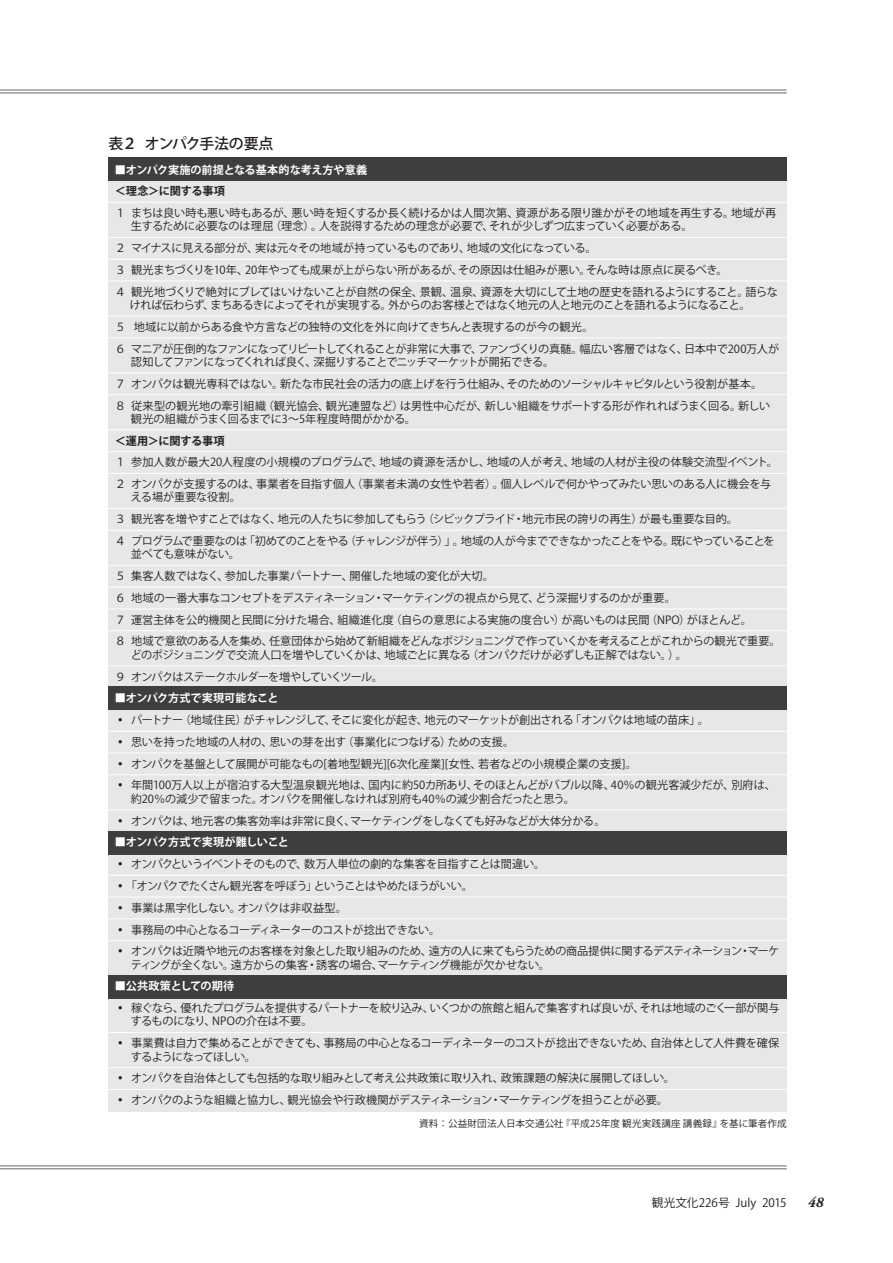
<style>
.page{position:relative;width:893px;height:1263px;background:#fff}
.page>*{position:absolute;margin:0;border:0;box-sizing:border-box;transform-origin:0 0}
.t1{font:500 14.85px "Koz Go Pro";letter-spacing:-.07em;color:#231f20}
.t2{font:italic 700 14.85px "Adobe Garamond Pro";color:#231f20}
.t3{font:11.7px "Koz Go Pro";letter-spacing:.005em;color:#231f20}
.t4{font:11.1px/21.8px "Koz Go Pro";letter-spacing:-.03em;color:#231f20}
.t5{font:11.1px/21.8px "Koz Go Pro";letter-spacing:-.01em;color:#231f20}
.t6{font:11.1px/21.8px "Koz Go Pro";letter-spacing:-.05em;color:#231f20}
.t7{font:700 11.1px "Koz Go Pro";letter-spacing:-.015em;color:#fff}
.t8{font:700 11.1px "Koz Go Pro";letter-spacing:-.01em;color:#231f20}
.t9{font:700 11.1px "Koz Go Pro";letter-spacing:.01em;color:#fff}
.t10{font:9.6px "Koz Go Pro";letter-spacing:.015em;color:#231f20}
</style>
<div class="page">
<hr style="left:0;top:89px;width:787px;height:2px;background:#939598">
<hr style="left:0;top:92px;width:787px;height:2px;background:#939598">
<hr style="left:0;top:1165px;width:787px;height:1px;background:#939598">
<hr style="left:0;top:1168px;width:787px;height:1px;background:#939598">
<div style="left:108px;top:157px;width:679px;height:955px;background:#e6e7e9"></div>
<div style="left:108px;top:157px;width:679px;height:24px;background:#3e3e3f"></div>
<div style="left:108px;top:687px;width:679px;height:23px;background:#3e3e3f"></div>
<div style="left:108px;top:831px;width:679px;height:24px;background:#3e3e3f"></div>
<div style="left:108px;top:975px;width:679px;height:23px;background:#3e3e3f"></div>
<hr style="left:108px;top:202px;width:679px;height:1px;background:#fff">
<hr style="left:108px;top:237px;width:679px;height:1px;background:#fff">
<hr style="left:108px;top:259px;width:679px;height:1px;background:#fff">
<hr style="left:108px;top:281px;width:679px;height:1px;background:#fff">
<hr style="left:108px;top:316px;width:679px;height:1px;background:#fff">
<hr style="left:108px;top:338px;width:679px;height:1px;background:#fff">
<hr style="left:108px;top:373px;width:679px;height:1px;background:#fff">
<hr style="left:108px;top:394px;width:679px;height:1px;background:#fff">
<hr style="left:108px;top:429px;width:679px;height:1px;background:#fff">
<hr style="left:108px;top:451px;width:679px;height:1px;background:#fff">
<hr style="left:108px;top:473px;width:679px;height:1px;background:#fff">
<hr style="left:108px;top:508px;width:679px;height:1px;background:#fff">
<hr style="left:108px;top:530px;width:679px;height:1px;background:#fff">
<hr style="left:108px;top:565px;width:679px;height:1px;background:#fff">
<hr style="left:108px;top:587px;width:679px;height:1px;background:#fff">
<hr style="left:108px;top:609px;width:679px;height:1px;background:#fff">
<hr style="left:108px;top:630px;width:679px;height:1px;background:#fff">
<hr style="left:108px;top:665px;width:679px;height:1px;background:#fff">
<hr style="left:108px;top:731px;width:679px;height:1px;background:#fff">
<hr style="left:108px;top:753px;width:679px;height:1px;background:#fff">
<hr style="left:108px;top:774px;width:679px;height:1px;background:#fff">
<hr style="left:108px;top:809px;width:679px;height:1px;background:#fff">
<hr style="left:108px;top:875px;width:679px;height:1px;background:#fff">
<hr style="left:108px;top:897px;width:679px;height:1px;background:#fff">
<hr style="left:108px;top:918px;width:679px;height:1px;background:#fff">
<hr style="left:108px;top:940px;width:679px;height:1px;background:#fff">
<hr style="left:108px;top:1032px;width:679px;height:1px;background:#fff">
<hr style="left:108px;top:1067px;width:679px;height:1px;background:#fff">
<hr style="left:108px;top:1089px;width:679px;height:1px;background:#fff">
<h1 class="t1" style="left:108px;top:134px;width:166px">表２ オンパク手法の要点</h1>
<p class="t7" style="left:115px;top:162px;width:254px">■オンパク実施の前提となる基本的な考え方や意義</p>
<p class="t8" style="left:115px;top:184px;width:112px">＜理念＞に関する事項</p>
<p class="t4" style="left:131px;top:207px;width:647px;line-height:13.4px;text-indent:-16px">１ まちは良い時も悪い時もあるが、悪い時を短くするか長く続けるかは人間次第、資源がある限り誰かがその地域を再生する。地域が再生するために必要なのは理屈（理念）。人を説得するための理念が必要で、それが少しずつ広まっていく必要がある。</p>
<p class="t4" style="left:115px;top:238px;width:665px">２ マイナスに見える部分が、実は元々その地域が持っているものであり、地域の文化になっている。<br>３ 観光まちづくりを10年、20年やっても成果が上がらない所があるが、その原因は仕組みが悪い。そんな時は原点に戻るべき。<br>４ 観光地づくりで絶対にブレてはいけないことが自然の保全、景観、温泉、資源を大切にして土地の歴史を語れるようにすること。語らな</p>
<p class="t4" style="left:115px;top:294px;width:666px;text-indent:15px">ければ伝わらず、まちあるきによってそれが実現する。外からのお客様とではなく地元の人と地元のことを語れるようになること。<br>５ 地域に以前からある食や方言などの独特の文化を外に向けてきちんと表現するのが今の観光。<br>６ マニアが圧倒的なファンになってリピートしてくれることが非常に大事で、ファンづくりの真髄。幅広い客層ではなく、日本中で200万人が</p>
<p class="t4" style="left:115px;top:351px;width:657px;text-indent:16px">認知してファンになってくれれば良く、深掘りすることでニッチマーケットが開拓できる。<br>７ オンパクは観光専科ではない。新たな市民社会の活力の底上げを行う仕組み、そのためのソーシャルキャピタルという役割が基本。<br>８ 従来型の観光地の牽引組織（観光協会、観光連盟など）は男性中心だが、新しい組織をサポートする形が作れればうまく回る。新しい</p>
<p class="t5" style="left:131px;top:408px;width:287px">観光の組織がうまく回るまでに3～5年程度時間がかかる。</p>
<p class="t8" style="left:115px;top:433px;width:111px">＜運用＞に関する事項</p>
<p class="t5" style="left:115px;top:452px;width:665px">１ 参加人数が最大20人程度の小規模のプログラムで、地域の資源を活かし、地域の人が考え、地域の人材が主役の体験交流型イベント。<br>２ オンパクが支援するのは、事業者を目指す個人（事業者未満の女性や若者）。個人レベルで何かやってみたい思いのある人に機会を与</p>
<p class="t4" style="left:115px;top:487px;width:661px;text-indent:16px">える場が重要な役割。<br>３ 観光客を増やすことではなく、地元の人たちに参加してもらう（シビックプライド・地元市民の誇りの再生）が最も重要な目的。<br>４ プログラムで重要なのは「初めてのことをやる（チャレンジが伴う）」。地域の人が今までできなかったことをやる。既にやっていることを</p>
<p class="t4" style="left:115px;top:544px;width:667px;text-indent:16px">並べても意味がない。<br>５ 集客人数ではなく、参加した事業パートナー、開催した地域の変化が大切。<br>６ 地域の一番大事なコンセプトをデスティネーション・マーケティングの視点から見て、どう深掘りするのかが重要。<br>７ 運営主体を公的機関と民間に分けた場合、組織進化度（自らの意思による実施の度合い）が高いものは民間（NPO）がほとんど。<br>８ 地域で意欲のある人を集め、任意団体から始めて新組織をどんなポジショニングで作っていくかを考えることがこれからの観光で重要。</p>
<p class="t6" style="left:115px;top:644px;width:574px;text-indent:16px">どのポジショニングで交流人口を増やしていくかは、地域ごとに異なる（オンパクだけが必ずしも正解ではない。）。<br>９ オンパクはステークホルダーを増やしていくツール。</p>
<p class="t7" style="left:115px;top:691px;width:165px">■オンパク方式で実現可能なこと</p>
<p class="t4" style="left:115px;top:709px;width:663px">◦ パートナー（地域住民）がチャレンジして、そこに変化が起き、地元のマーケットが創出される「オンパクは地域の苗床」。<br>◦ 思いを持った地域の人材の、思いの芽を出す（事業化につなげる）ための支援。<br>◦ オンパクを基盤として展開が可能なもの[着地型観光][6次化産業][女性、若者などの小規模企業の支援]。<br>◦ 年間100万人以上が宿泊する大型温泉観光地は、国内に約50カ所あり、そのほとんどがバブル以降、40％の観光客減少だが、別府は、</p>
<p class="t4" style="left:115px;top:788px;width:492px;text-indent:16px">約20％の減少で留まった。オンパクを開催しなければ別府も40％の減少割合だったと思う。<br>◦ オンパクは、地元客の集客効率は非常に良く、マーケティングをしなくても好みなどが大体分かる。</p>
<p class="t7" style="left:115px;top:835px;width:176px">■オンパク方式で実現が難しいこと</p>
<p class="t4" style="left:115px;top:853px;width:666px">◦ オンパクというイベントそのもので、数万人単位の劇的な集客を目指すことは間違い。<br>◦ 「オンパクでたくさん観光客を呼ぼう」ということはやめたほうがいい。<br>◦ 事業は黒字化しない。オンパクは非収益型。<br>◦ 事務局の中心となるコーディネーターのコストが捻出できない。<br>◦ オンパクは近隣や地元のお客様を対象とした取り組みのため、遠方の人に来てもらうための商品提供に関するデスティネーション・マーケ</p>
<p class="t4" style="left:131px;top:954px;width:421px">ティングが全くない。遠方からの集客・誘客の場合、マーケティング機能が欠かせない。</p>
<p class="t9" style="left:115px;top:979px;width:121px">■公共政策としての期待</p>
<p class="t4" style="left:131px;top:1002px;width:650px;line-height:13.4px;text-indent:-16px">◦ 稼ぐなら、優れたプログラムを提供するパートナーを絞り込み、いくつかの旅館と組んで集客すれば良いが、それは地域のごく一部が関与するものになり、NPOの介在は不要。</p>
<p class="t4" style="left:131px;top:1037px;width:650px;line-height:13.4px;text-indent:-16px">◦ 事業費は自力で集めることができても、事務局の中心となるコーディネーターのコストが捻出できないため、自治体として人件費を確保するようになってほしい。</p>
<p class="t4" style="left:115px;top:1068px;width:562px">◦ オンパクを自治体としても包括的な取り組みとして考え公共政策に取り入れ、政策課題の解決に展開してほしい。◦ オンパクのような組織と協力し、観光協会や行政機関がデスティネーション・マーケティングを担うことが必要。</p>
<p class="t10" style="left:419px;top:1117px;width:369px">資料：公益財団法人日本交通公社『平成25年度 観光実践講座 講義録』を基に筆者作成</p>
<p class="t3" style="left:652px;top:1195px;width:136px">観光文化226号 July 2015</p>
<h1 class="t2" style="left:808px;top:1194px;width:17px">48</h1>
</div>
